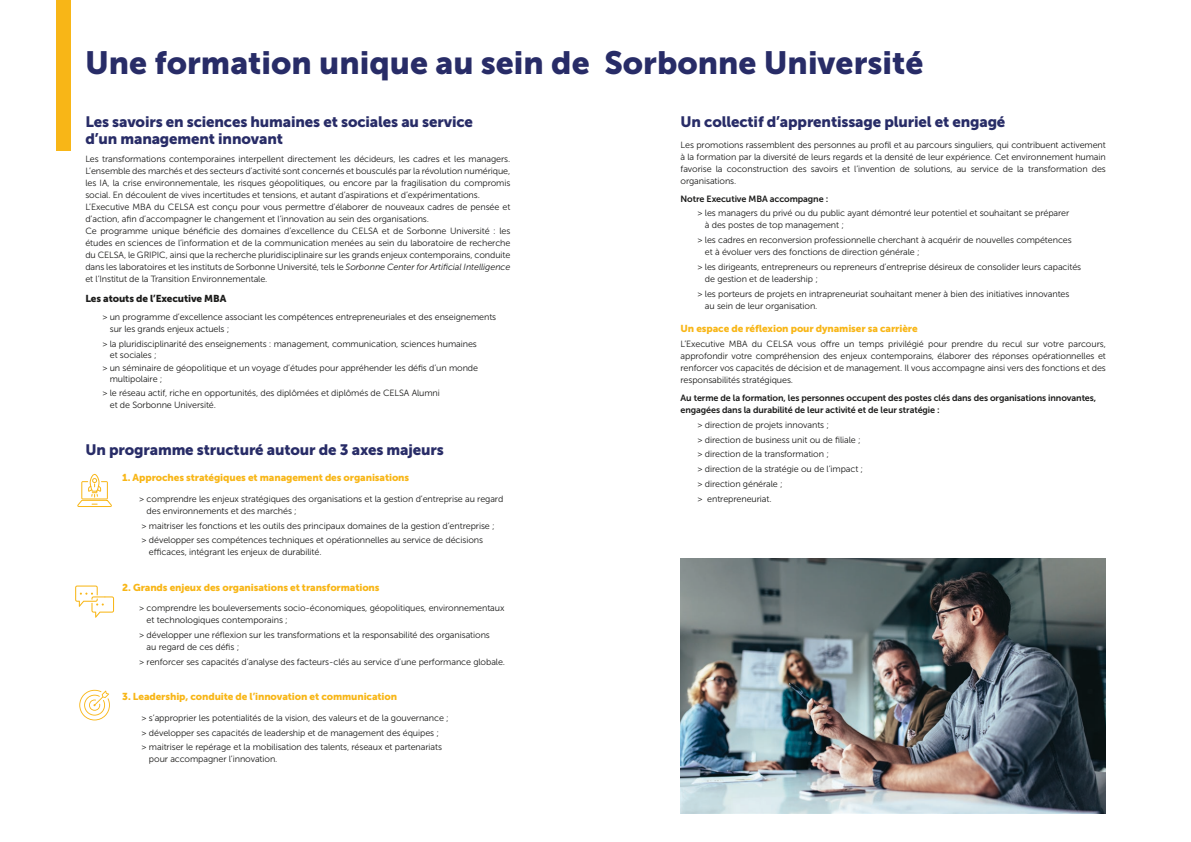
<style>
.page{position:relative;width:1191px;height:842px;background:#fff}
.page>*{position:absolute;margin:0;border:0;box-sizing:border-box;transform-origin:0 0}
.t1{font:32px "Museo Sans 900";color:#282c67}
.t2{font:15px/17px "Museo Sans 900";letter-spacing:-.01em;color:#282c67}
.t3{font:10px "Museo Sans 900";letter-spacing:-.01em;color:#f8b617}
.t4{font:10px "Museo Sans 900";letter-spacing:-.01em;color:#1c1c1b}
.t5{font:9px/12px "Museo Sans 300";letter-spacing:-.01em;color:#1c1c1b}
.t6{font:9px/12px "Museo Sans 700";letter-spacing:-.01em;color:#1c1c1b}
.s1{font-style:italic}
</style>
<div class="page">
<div style="left:57px;top:0;width:14px;height:151px;background:#f8b617"></div>
<img style="left:680px;top:559px;width:426px;height:255px">
<svg style="left:75px;top:585px;width:39px;height:33px"></svg>
<svg style="left:79px;top:690px;width:31px;height:30px"></svg>
<svg style="left:77px;top:474px;width:35px;height:33px"></svg>
<h1 class="t1" style="left:85px;top:45px;width:840px">Une formation unique au sein de Sorbonne Université</h1>
<h2 class="t2" style="left:85px;top:113px;width:389px">Les savoirs en sciences humaines et sociales au service d’un management innovant</h2>
<p class="t5" style="left:85px;top:153px;width:426px">Les transformations contemporaines interpellent directement les décideurs, les cadres et les managers.<br>L’ensemble des marchés et des secteurs d’activité sont concernés et bousculés par la révolution numérique, les IA, la crise environnementale, les risques géopolitiques, ou encore par la fragilisation du compromis social. En découlent de vives incertitudes et tensions, et autant d’aspirations et d’expérimentations.<br>L’Executive MBA du CELSA est conçu pour vous permettre d’élaborer de nouveaux cadres de pensée et d’action, afin d’accompagner le changement et l’innovation au sein des organisations.<br>Ce programme unique bénéficie des domaines d’excellence du CELSA et de Sorbonne Université : les études en sciences de l’information et de la communication menées au sein du laboratoire de recherche du CELSA, le GRIPIC, ainsi que la recherche pluridisciplinaire sur les grands enjeux contemporains, conduite dans les laboratoires et les instituts de Sorbonne Université, tels le <span class="s1">Sorbonne Center for Artificial Intelligence </span>et l’Institut de la Transition Environnementale.</p>
<p class="t4" style="left:85px;top:293px;width:142px">Les atouts de l’Executive MBA</p>
<p class="t5" style="left:110px;top:311px;width:388px;text-indent:-7px">&gt; un programme d’excellence associant les compétences entrepreneuriales et des enseignements sur les grands enjeux actuels ;</p>
<p class="t5" style="left:110px;top:338px;width:369px;line-height:11px;text-indent:-7px">&gt; la pluridisciplinarité des enseignements : management, communication, sciences humaines et sociales ;</p>
<p class="t5" style="left:110px;top:363px;width:370px;line-height:11px;text-indent:-7px">&gt; un séminaire de géopolitique et un voyage d’études pour appréhender les défis d’un monde multipolaire ;</p>
<p class="t5" style="left:110px;top:387px;width:332px;text-indent:-7px">&gt; le réseau actif, riche en opportunités, des diplômées et diplômés de CELSA Alumni et de Sorbonne Université.</p>
<h2 class="t2" style="left:85px;top:441px;width:360px">Un programme structuré autour de 3 axes majeurs</h2>
<p class="t3" style="left:122px;top:472px;width:288px">1. Approches stratégiques et management des organisations</p>
<p class="t5" style="left:147px;top:493px;width:358px;text-indent:-7px">&gt; comprendre les enjeux stratégiques des organisations et la gestion d’entreprise au regard des environnements et des marchés ;</p>
<p class="t5" style="left:142px;top:518px;width:354px;line-height:14.8px">&gt; maitriser les fonctions et les outils des principaux domaines de la gestion d’entreprise ; &gt; développer ses compétences techniques et opérationnelles au service de décisions</p>
<p class="t5" style="left:149px;top:546px;width:174px">efficaces, intégrant les enjeux de durabilité.</p>
<p class="t3" style="left:122px;top:581px;width:259px">2. Grands enjeux des organisations et transformations</p>
<p class="t5" style="left:147px;top:602px;width:359px;text-indent:-7px">&gt; comprendre les bouleversements socio-économiques, géopolitiques, environnementaux et technologiques contemporains ;</p>
<p class="t5" style="left:147px;top:629px;width:345px;text-indent:-7px">&gt; développer une réflexion sur les transformations et la responsabilité des organisations au regard de ces défis ;</p>
<p class="t5" style="left:139px;top:656px;width:367px">&gt; renforcer ses capacités d’analyse des facteurs-clés au service d’une performance globale.</p>
<p class="t3" style="left:122px;top:691px;width:276px">3. Leadership, conduite de l’innovation et communication</p>
<p class="t5" style="left:142px;top:710px;width:309px;line-height:14.8px">&gt; s’approprier les potentialités de la vision, des valeurs et de la gouvernance ; &gt; développer ses capacités de leadership et de management des équipes ;<br>&gt; maitriser le repérage et la mobilisation des talents, réseaux et partenariats</p>
<p class="t5" style="left:149px;top:753px;width:130px">pour accompagner l’innovation.</p>
<h2 class="t2" style="left:680px;top:114px;width:326px">Un collectif d’apprentissage pluriel et engagé</h2>
<p class="t5" style="left:680px;top:139px;width:427px;text-align:justify">Les promotions rassemblent des personnes au profil et au parcours singuliers, qui contribuent activement à la formation par la diversité de leurs regards et la densité de leur expérience. Cet environnement humain favorise la coconstruction des savoirs et l’invention de solutions, au service de la transformation des organisations.</p>
<p class="t6" style="left:680px;top:193px;width:149px">Notre Executive MBA accompagne :</p>
<p class="t5" style="left:705px;top:207px;width:366px;text-indent:-7px">&gt; les managers du privé ou du public ayant démontré leur potentiel et souhaitant se préparer à des postes de top management ;</p>
<p class="t5" style="left:705px;top:234px;width:368px;text-indent:-7px">&gt; les cadres en reconversion professionnelle cherchant à acquérir de nouvelles compétences et à évoluer vers des fonctions de direction générale ;</p>
<p class="t5" style="left:705px;top:261px;width:378px;text-indent:-7px">&gt; les dirigeants, entrepreneurs ou repreneurs d’entreprise désireux de consolider leurs capacités de gestion et de leadership ;</p>
<p class="t5" style="left:705px;top:288px;width:366px;text-indent:-7px">&gt; les porteurs de projets en intrapreneuriat souhaitant mener à bien des initiatives innovantes au sein de leur organisation.</p>
<p class="t3" style="left:680px;top:323px;width:239px">Un espace de réflexion pour dynamiser sa carrière</p>
<p class="t5" style="left:680px;top:338px;width:427px;text-align:justify">L’Executive MBA du CELSA vous offre un temps privilégié pour prendre du recul sur votre parcours, approfondir votre compréhension des enjeux contemporains, élaborer des réponses opérationnelles et renforcer vos capacités de décision et de management. Il vous accompagne ainsi vers des fonctions et des responsabilités stratégiques.</p>
<p class="t6" style="left:680px;top:392px;width:417px">Au terme de la formation, les personnes occupent des postes clés dans des organisations innovantes, engagées dans la durabilité de leur activité et de leur stratégie :</p>
<p class="t5" style="left:697px;top:417px;width:167px;line-height:14.8px">&gt; direction de projets innovants ;<br>&gt; direction de business unit ou de filiale ; &gt; direction de la transformation ;<br>&gt; direction de la stratégie ou de l’impact ; &gt; direction générale ;<br>&gt; entrepreneuriat.</p>
</div>
